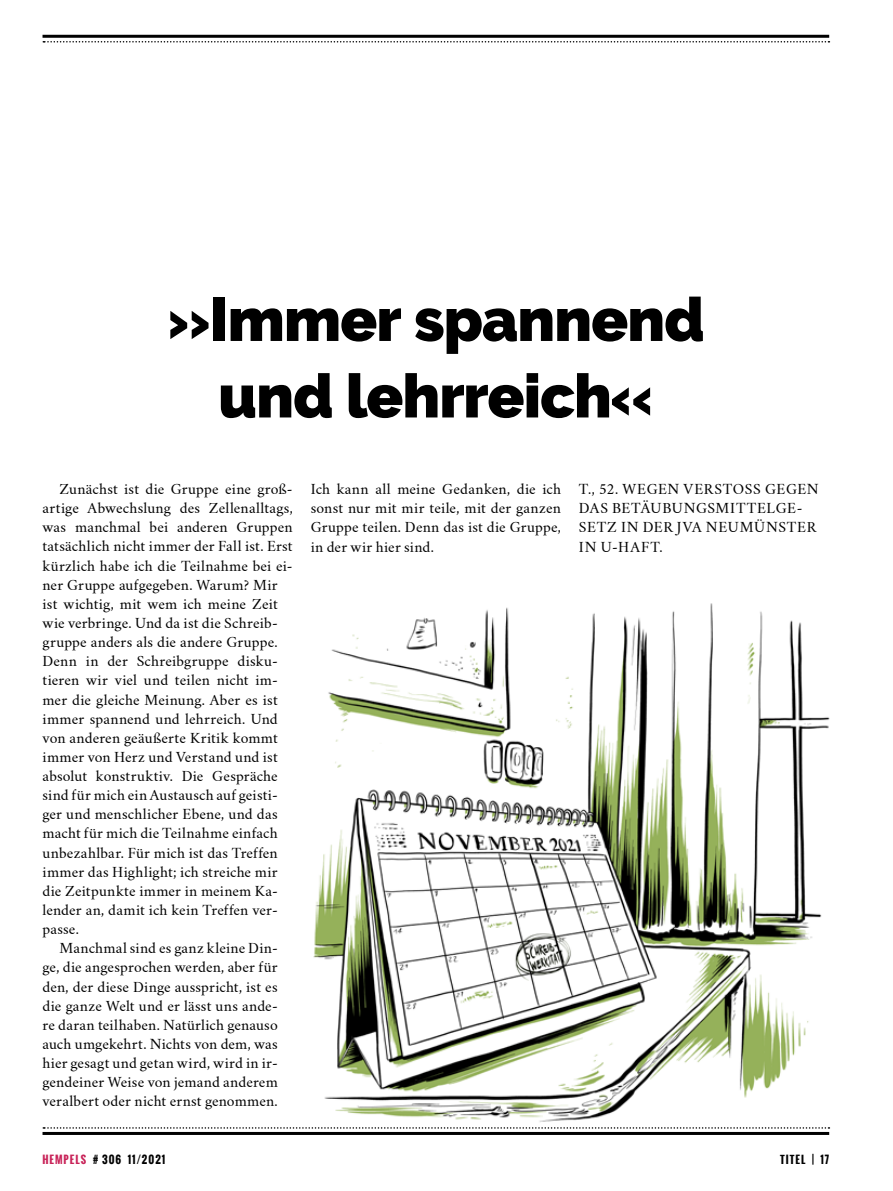
<style>
.page{position:relative;width:893px;height:1191px;background:#fff}
.page>*{position:absolute;margin:0;border:0;box-sizing:border-box;transform-origin:0 0}
.t1{font:900 60.75px/76.5px "Raleway";letter-spacing:-.015em;color:#000;text-align:center}
.t2{font:13.5px/19.2px "Crimson Text";letter-spacing:.01em;color:#000;text-align:justify}
.t3{font:13.5px/19.2px "Crimson Text";letter-spacing:.045em;color:#000}
.t4{font:700 10.5px "Oswald";letter-spacing:.1em;color:#000}
.s1{color:#c82258}
</style>
<div class="page">
<hr style="left:43px;top:1132px;width:786px;height:3px;background:#000">
<svg style="left:43px;top:1127px;width:786px;height:1px"></svg>
<hr style="left:43px;top:35px;width:786px;height:3px;background:#000">
<svg style="left:43px;top:41px;width:786px;height:2px"></svg>
<img style="left:313px;top:603px;width:517px;height:519px">
<h1 class="t1" style="left:167px;top:281px;width:539px">»Immer spannend und lehrreich«</h1>
<p class="t2" style="left:43px;top:479px;width:252px;text-align:left;text-indent:17px">Zunächst ist die Gruppe eine groß&shy;artige Abwechslung des Zellenalltags, was manchmal bei anderen Gruppen tatsächlich nicht immer der Fall ist. Erst kürzlich habe ich die Teilnahme bei ei&shy;ner Gruppe aufgegeben. Warum? Mir ist wichtig, mit wem ich meine Zeit wie verbringe. Und da ist die Schreib&shy;gruppe anders als die andere Gruppe.<br>Denn in der Schreibgruppe disku&shy;tieren wir viel und teilen nicht im&shy;mer die gleiche Meinung. Aber es ist immer spannend und lehrreich. Und von anderen geäußerte Kritik kommt immer von Herz und Verstand und ist absolut konstruktiv. Die Gespräche sind für mich ein Austausch auf geisti&shy;ger und menschlicher Ebene, und das macht für mich die Teilnahme einfach unbezahlbar. Für mich ist das Treffen immer das Highlight; ich streiche mir die Zeitpunkte immer in meinem Ka&shy;lender an, damit ich kein Treffen ver&shy;passe.</p>
<p class="t2" style="left:43px;top:939px;width:237px;text-indent:17px">Manchmal sind es ganz kleine Din&shy;ge, die angesprochen werden, aber für den, der diese Dinge ausspricht, ist es die ganze Welt und er lässt uns ande&shy;re daran teilhaben. Natürlich genauso auch umgekehrt. Nichts von dem, was hier gesagt und getan wird, wird in ir&shy;gendeiner Weise von jemand anderem veralbert oder nicht ernst genommen.</p>
<p class="t2" style="left:311px;top:480px;width:252px">Ich kann all meine Gedanken, die ich sonst nur mit mir teile, mit der ganzen Gruppe teilen. Denn das ist die Gruppe, in der wir hier sind.</p>
<p class="t3" style="left:579px;top:480px;width:241px">T., 52. WEGEN VERSTOSS GEGEN<br>DAS BETÄUBUNGSMITTELGE-<br>SETZ IN DER JVA NEUMÜNSTER<br>IN U-HAFT.</p>
<p class="t4" style="left:43px;top:1151px;width:124px"><span class="s1">HEMPELS</span> # 306 11/2021</p>
<p class="t4" style="left:780px;top:1151px;width:51px">TITEL | 17</p>
</div>
